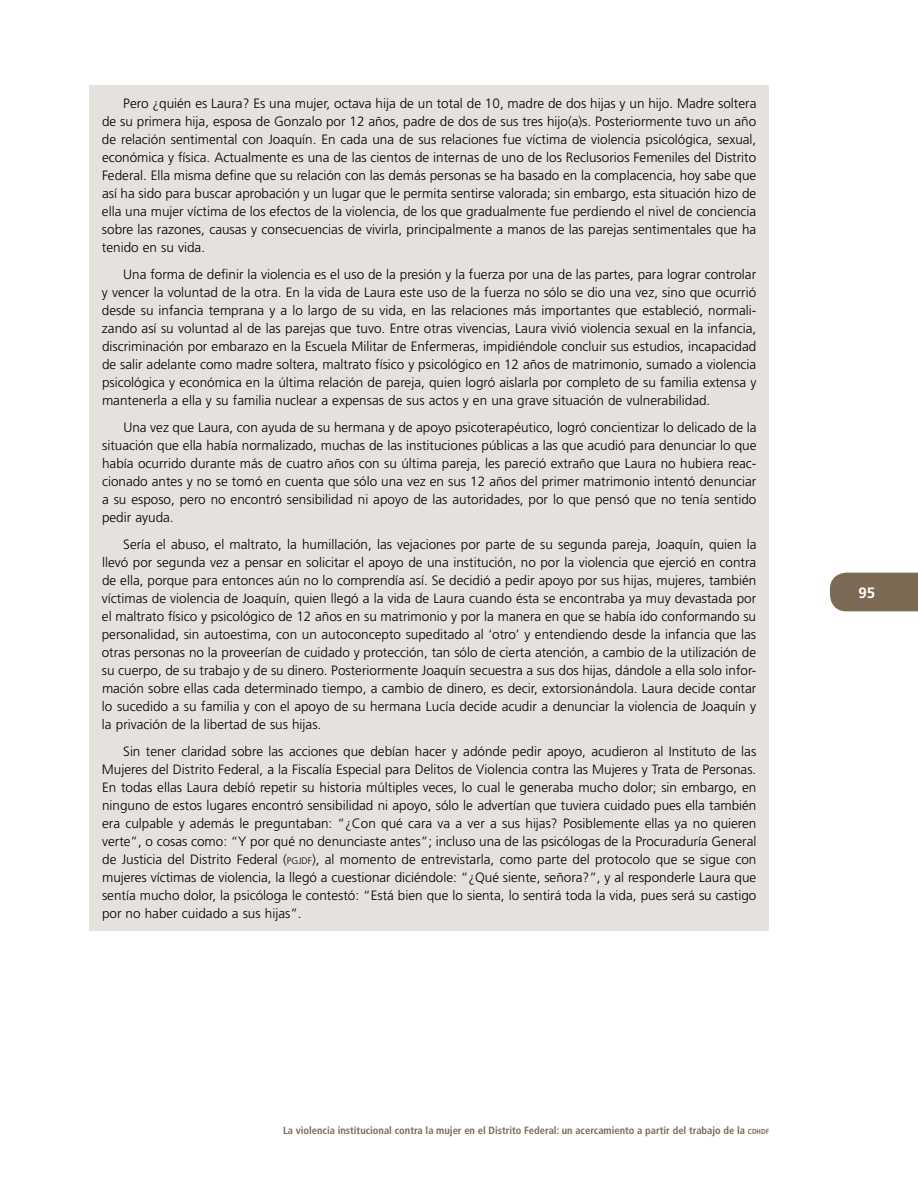
<style>
.page{position:relative;width:918px;height:1188px;background:#fff}
.page>*{position:absolute;margin:0;border:0;box-sizing:border-box;transform-origin:0 0}
.t1{font:700 15px "Frutiger LT Std";color:#fff}
.t2{font:300 13.5px/18px "Frutiger LT Std";color:#000;text-align:justify}
.t3{font:700 condensed 10.5px "Frutiger LT Std";color:#7c6a55}
.s1{font-size:9.45px}
.s2{font-size:7.35px}
</style>
<div class="page">
<div style="left:830px;top:573px;width:88px;height:38px;background:#7c6a55"></div>
<div style="left:89px;top:85px;width:680px;height:846px;background:#e5e1dd"></div>
<p class="t2" style="left:102px;top:94px;width:656px;text-indent:21px">Pero ¿quién es Laura? Es una mujer, octava hija de un total de 10, madre de dos hijas y un hijo. Madre soltera de su primera hija, esposa de Gonzalo por 12 años, padre de dos de sus tres hijo(a)s. Posteriormente tuvo un año de relación sentimental con Joaquín. En cada una de sus relaciones fue víctima de violencia psicológica, sexual, económica y física. Actualmente es una de las cientos de internas de uno de los Reclusorios Femeniles del Distrito Federal. Ella misma define que su relación con las demás personas se ha basado en la complacencia, hoy sabe que así ha sido para buscar aprobación y un lugar que le permita sentirse valorada; sin embargo, esta situación hizo de ella una mujer víctima de los efectos de la violencia, de los que gradualmente fue perdiendo el nivel de conciencia sobre las razones, causas y consecuencias de vivirla, principalmente a manos de las parejas sentimentales que ha tenido en su vida.</p>
<p class="t2" style="left:102px;top:265px;width:656px;text-indent:21px">Una forma de definir la violencia es el uso de la presión y la fuerza por una de las partes, para lograr controlar y vencer la voluntad de la otra. En la vida de Laura este uso de la fuerza no sólo se dio una vez, sino que ocurrió desde su infancia temprana y a lo largo de su vida, en las relaciones más importantes que estableció, normali&shy;zando así su voluntad al de las parejas que tuvo. Entre otras vivencias, Laura vivió violencia sexual en la infancia, discriminación por embarazo en la Escuela Militar de Enfermeras, impidiéndole concluir sus estudios, incapacidad de salir adelante como madre soltera, maltrato físico y psicológico en 12 años de matrimonio, sumado a violencia psicológica y económica en la última relación de pareja, quien logró aislarla por completo de su familia extensa y mantenerla a ella y su familia nuclear a expensas de sus actos y en una grave situación de vulnerabilidad.</p>
<p class="t2" style="left:102px;top:418px;width:656px;text-indent:21px">Una vez que Laura, con ayuda de su hermana y de apoyo psicoterapéutico, logró concientizar lo delicado de la situación que ella había normalizado, muchas de las instituciones públicas a las que acudió para denunciar lo que había ocurrido durante más de cuatro años con su última pareja, les pareció extraño que Laura no hubiera reac&shy;cionado antes y no se tomó en cuenta que sólo una vez en sus 12 años del primer matrimonio intentó denunciar a su esposo, pero no encontró sensibilidad ni apoyo de las autoridades, por lo que pensó que no tenía sentido pedir ayuda.</p>
<p class="t2" style="left:102px;top:535px;width:656px;text-indent:21px">Sería el abuso, el maltrato, la humillación, las vejaciones por parte de su segunda pareja, Joaquín, quien la llevó por segunda vez a pensar en solicitar el apoyo de una institución, no por la violencia que ejerció en contra de ella, porque para entonces aún no lo comprendía así. Se decidió a pedir apoyo por sus hijas, mujeres, también víctimas de violencia de Joaquín, quien llegó a la vida de Laura cuando ésta se encontraba ya muy devastada por el maltrato físico y psicológico de 12 años en su matrimonio y por la manera en que se había ido conformando su personalidad, sin autoestima, con un autoconcepto supeditado al ‘otro’ y entendiendo desde la infancia que las otras personas no la proveerían de cuidado y protección, tan sólo de cierta atención, a cambio de la utilización de su cuerpo, de su trabajo y de su dinero. Posteriormente Joaquín secuestra a sus dos hijas, dándole a ella solo infor&shy;mación sobre ellas cada determinado tiempo, a cambio de dinero, es decir, extorsionándola. Laura decide contar lo sucedido a su familia y con el apoyo de su hermana Lucía decide acudir a denunciar la violencia de Joaquín y la privación de la libertad de sus hijas.</p>
<p class="t2" style="left:102px;top:742px;width:656px;text-indent:21px">Sin tener claridad sobre las acciones que debían hacer y adónde pedir apoyo, acudieron al Instituto de las Mujeres del Distrito Federal, a la Fiscalía Especial para Delitos de Violencia contra las Mujeres y Trata de Personas.<br>En todas ellas Laura debíó repetir su historia múltiples veces, lo cual le generaba mucho dolor; sin embargo, en ninguno de estos lugares encontró sensibilidad ni apoyo, sólo le advertían que tuviera cuidado pues ella también era culpable y además le preguntaban: “¿Con qué cara va a ver a sus hijas? Posiblemente ellas ya no quieren verte”, o cosas como: “Y por qué no denunciaste antes”; incluso una de las psicólogas de la Procuraduría General de Justicia del Distrito Federal (<span class="s1">pgjdf</span>), al momento de entrevistarla, como parte del protocolo que se sigue con mujeres víctimas de violencia, la llegó a cuestionar diciéndole: “¿Qué siente, señora?”, y al responderle Laura que sentía mucho dolor, la psicóloga le contestó: “Está bien que lo sienta, lo sentirá toda la vida, pues será su castigo por no haber cuidado a sus hijas”.</p>
<p class="t3" style="left:283px;top:1124px;width:488px">La violencia institucional contra la mujer en el Distrito Federal: un acercamiento a partir del trabajo de la <span class="s2">cdhdf</span></p>
<p class="t1" style="left:858px;top:584px;width:18px">95</p>
</div>
